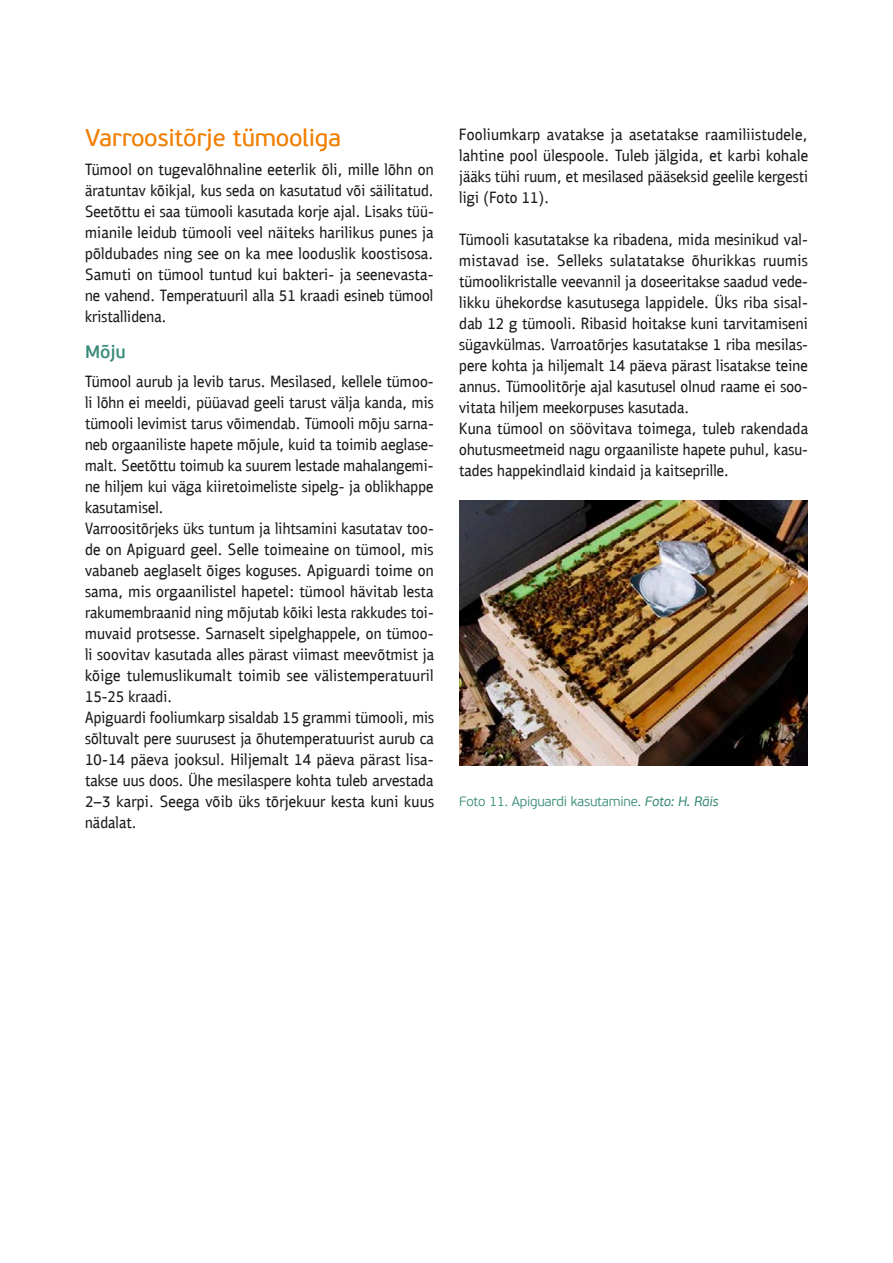
<style>
.page{position:relative;width:893px;height:1263px;background:#fff}
.page>*{position:absolute;margin:0;border:0;box-sizing:border-box;transform-origin:0 0}
.t1{font:24px "PF Beau Sans Pro Bbook";letter-spacing:-.015em;color:#f07e00}
.t2{font:600 18px "PF Beau Sans Pro";color:#398b78}
.t3{font:16.5px "PF Bulletin Sans Pro";color:#1a1a18}
.t4{font:300 13.5px "PF Beau Sans Pro";letter-spacing:-.015em;color:#398b78}
.s1{font-weight:400;font-style:italic}
</style>
<div class="page">
<img style="left:459px;top:500px;width:349px;height:265px">
<h1 class="t1" style="left:85px;top:123px;width:258px">Varroositõrje tümooliga</h1>
<p class="t3" style="left:92px;top:160px;width:164px">✓ □□● □■ ▼◆ ❖● ■●■</p>
<p class="t3" style="left:330px;top:160px;width:105px">● ●● ● ■ □■</p>
<p class="t3" style="left:105px;top:181px;width:42px">▼◆■▼ ❖</p>
<p class="t3" style="left:188px;top:181px;width:46px">● ◆▲ ▲</p>
<p class="t3" style="left:259px;top:181px;width:163px">□■ ▲◆▼ ▼◆ ❖ ▲ ● ▼ ▼◆</p>
<p class="t3" style="left:108px;top:202px;width:122px">▼ ▼▼◆ ▲ ▼✓ □□●</p>
<p class="t3" style="left:252px;top:202px;width:21px">▲◆▼</p>
<p class="t3" style="left:305px;top:202px;width:124px">□ ● ▲ ▲ ▼✓✓</p>
<p class="t3" style="left:109px;top:223px;width:207px">■● ● ◆ ▼✓□□● ❖ ● ■▼ ▲</p>
<p class="t3" style="left:345px;top:223px;width:74px">● ◆▲ ◆■ ▲</p>
<p class="t3" style="left:152px;top:244px;width:89px">▲ ■■ ▲ □■</p>
<p class="t3" style="left:298px;top:244px;width:47px">●□□ ◆▲●</p>
<p class="t3" style="left:368px;top:244px;width:54px">□□▲▼ ▲□▲</p>
<p class="t3" style="left:114px;top:265px;width:132px">◆▼ □■ ▼✓ □□● ▼◆■▼◆</p>
<p class="t3" style="left:357px;top:265px;width:65px">▲ ■❖▲▼</p>
<p class="t3" style="left:135px;top:286px;width:9px">■</p>
<p class="t3" style="left:214px;top:286px;width:55px">▼◆◆ ● ●●</p>
<p class="t3" style="left:351px;top:286px;width:83px">▲ ■ ▼✓ □□●</p>
<p class="t3" style="left:101px;top:307px;width:54px">▲▼ ●● ■</p>
<p class="t2" style="left:85px;top:341px;width:42px">Mõju</p>
<p class="t3" style="left:92px;top:372px;width:75px">✓ □□● ◆ ◆</p>
<p class="t3" style="left:194px;top:372px;width:69px">●❖ ▼ ◆▲</p>
<p class="t3" style="left:289px;top:372px;width:29px">▲●▲</p>
<p class="t3" style="left:356px;top:372px;width:73px">●● ● ▼✓ □□</p>
<p class="t3" style="left:85px;top:393px;width:41px">● ● ■</p>
<p class="t3" style="left:171px;top:393px;width:64px">● ✓✓ ❖</p>
<p class="t3" style="left:277px;top:393px;width:73px">● ▼ ◆▲▼ ❖ ●</p>
<p class="t3" style="left:379px;top:393px;width:9px">■</p>
<p class="t3" style="left:85px;top:414px;width:150px">▼✓ □□● ● ❖ ▲▼ ▼ ◆▲ ❖</p>
<p class="t3" style="left:265px;top:414px;width:87px">■ ✓ □□●</p>
<p class="t3" style="left:382px;top:414px;width:40px">◆ ▲ ■</p>
<p class="t3" style="left:148px;top:435px;width:32px">■●▲▼</p>
<p class="t3" style="left:220px;top:435px;width:53px">▼ ◆●</p>
<p class="t3" style="left:296px;top:435px;width:55px">◆ ▼ ▼□</p>
<p class="t3" style="left:145px;top:456px;width:73px">▼ ▼▼◆ ▼□ ◆</p>
<p class="t3" style="left:246px;top:456px;width:23px">▲◆◆</p>
<p class="t3" style="left:295px;top:456px;width:23px">● ▲▼</p>
<p class="t3" style="left:271px;top:477px;width:61px">●▲▼ ▲ ●</p>
<p class="t3" style="left:100px;top:498px;width:21px">▲◆▼</p>
<p class="t3" style="left:110px;top:519px;width:32px">□□▲ ▼</p>
<p class="t3" style="left:173px;top:519px;width:72px">▲ ✓ ▲ ▼◆■▼◆</p>
<p class="t3" style="left:275px;top:519px;width:28px">● ▼▲</p>
<p class="t3" style="left:325px;top:519px;width:104px">■ ▲◆▼ ▼ ❖ ▼□□</p>
<p class="t3" style="left:214px;top:540px;width:65px">● ●● ▼□</p>
<p class="t3" style="left:314px;top:540px;width:89px">■ □■ ▼✓ □□●</p>
<p class="t3" style="left:167px;top:561px;width:35px">●▲●▼</p>
<p class="t3" style="left:235px;top:561px;width:64px">▲ □◆▲▲</p>
<p class="t3" style="left:337px;top:561px;width:53px">◆ ▼□</p>
<p class="t3" style="left:193px;top:582px;width:44px">■●▲▼ ●</p>
<p class="t3" style="left:273px;top:582px;width:74px">▼ ● ▼✓ □□●</p>
<p class="t3" style="left:403px;top:582px;width:24px">● ▲▼</p>
<p class="t3" style="left:171px;top:603px;width:45px">■ ■ ■</p>
<p class="t3" style="left:317px;top:603px;width:23px">● ▲▼</p>
<p class="t3" style="left:378px;top:603px;width:48px">◆ ▲ ▼□</p>
<p class="t3" style="left:150px;top:624px;width:40px">□▼▲ ▲▲</p>
<p class="t3" style="left:227px;top:624px;width:73px">■▲●▼ ▲ ●</p>
<p class="t3" style="left:345px;top:624px;width:84px">● □■ ▼✓ □□</p>
<p class="t3" style="left:85px;top:645px;width:105px">● ▲□□❖ ▼ ❖ ▲◆▼</p>
<p class="t3" style="left:224px;top:645px;width:22px">●● ▲</p>
<p class="t3" style="left:277px;top:645px;width:24px">▲▼ ❖</p>
<p class="t3" style="left:370px;top:645px;width:49px">❖▼ ▲▼</p>
<p class="t3" style="left:127px;top:666px;width:126px">▼◆● ◆▲● ◆ ●▼ ▼□</p>
<p class="t3" style="left:287px;top:666px;width:64px">▲ ❖ ●▲▼</p>
<p class="t3" style="left:398px;top:666px;width:37px">▼◆◆ ●</p>
<p class="t3" style="left:114px;top:708px;width:73px">◆ □□● ◆</p>
<p class="t3" style="left:229px;top:708px;width:28px">▲▲●</p>
<p class="t3" style="left:355px;top:708px;width:46px">▼✓ □□●</p>
<p class="t3" style="left:85px;top:729px;width:56px">▲ ●▼◆❖ ●▼</p>
<p class="t3" style="left:176px;top:729px;width:61px">▲◆◆ ◆▲ ▲▼</p>
<p class="t3" style="left:332px;top:729px;width:76px">▼◆◆ ▲▼ ◆ ◆</p>
<p class="t3" style="left:117px;top:750px;width:132px">✔ ❖ □□ ▲◆● ★ ●</p>
<p class="t3" style="left:279px;top:750px;width:33px">●▼ ✔</p>
<p class="t3" style="left:389px;top:750px;width:32px">▲▼ ●▲</p>
<p class="t3" style="left:85px;top:771px;width:95px">▼ ▲ ◆◆▲ □□▲</p>
<p class="t3" style="left:237px;top:771px;width:28px">▲●▲</p>
<p class="t3" style="left:303px;top:771px;width:51px">□ ▼ ▼◆●</p>
<p class="t3" style="left:385px;top:771px;width:27px">❖ ▲▼</p>
<p class="t3" style="left:205px;top:792px;width:67px">❖ ✓ ▲ ▼</p>
<p class="t3" style="left:378px;top:792px;width:57px">◆■ ◆◆▲</p>
<p class="t3" style="left:85px;top:813px;width:48px">■ ●▼</p>
<p class="t3" style="left:467px;top:125px;width:34px">□□● ◆</p>
<p class="t3" style="left:555px;top:125px;width:43px">❖▼ ▲</p>
<p class="t3" style="left:637px;top:125px;width:55px">▲▼▼ ▲</p>
<p class="t3" style="left:743px;top:125px;width:53px">● ▲▼◆ ●</p>
<p class="t3" style="left:459px;top:146px;width:39px">● ▼■</p>
<p class="t3" style="left:518px;top:146px;width:80px">□□● ✓● ▲ □□●</p>
<p class="t3" style="left:666px;top:146px;width:5px">●</p>
<p class="t3" style="left:485px;top:167px;width:24px">▲ ▼✓</p>
<p class="t3" style="left:573px;top:167px;width:57px">▼ ▲●▲</p>
<p class="t3" style="left:459px;top:188px;width:60px">● □▼□</p>
<p class="t3" style="left:466px;top:230px;width:41px">✓ □□●</p>
<p class="t3" style="left:529px;top:230px;width:54px">▲◆▼ ▼ ▲</p>
<p class="t3" style="left:653px;top:230px;width:9px">■</p>
<p class="t3" style="left:734px;top:230px;width:70px">▲■ ◆ ❖●</p>
<p class="t3" style="left:476px;top:251px;width:28px">▲▼ ❖</p>
<p class="t3" style="left:531px;top:251px;width:148px">▲ ●● ▲ ▲◆●▼▼ ▲</p>
<p class="t3" style="left:708px;top:251px;width:101px">◆ ▲ ◆◆▲</p>
<p class="t3" style="left:459px;top:272px;width:46px">▼✓ □□●</p>
<p class="t3" style="left:524px;top:272px;width:98px">▲▼ ●● ❖ ❖ ■■●</p>
<p class="t3" style="left:686px;top:272px;width:45px">▼ ▲ ▲</p>
<p class="t3" style="left:459px;top:293px;width:46px">● ◆ ✓</p>
<p class="t3" style="left:582px;top:293px;width:35px">▲◆▼◆▲</p>
<p class="t3" style="left:645px;top:293px;width:5px">●</p>
<p class="t3" style="left:774px;top:293px;width:29px">▲▲●</p>
<p class="t3" style="left:522px;top:314px;width:47px">▼✓ □□●</p>
<p class="t3" style="left:609px;top:314px;width:151px">▲ □▼ ▲ ◆■ ▼ ❖▼</p>
<p class="t3" style="left:459px;top:335px;width:83px">▲✓ ❖✓● ▲</p>
<p class="t3" style="left:622px;top:335px;width:80px">▲ ▲◆▼ ▼ ▲</p>
<p class="t3" style="left:775px;top:335px;width:29px">▲●▲</p>
<p class="t3" style="left:560px;top:356px;width:66px">● ●▼ ✔</p>
<p class="t3" style="left:700px;top:356px;width:102px">▲▼ ●▲▼ ▲ ▼ ■</p>
<p class="t3" style="left:467px;top:377px;width:96px">■■◆▲ ✓ □□● ▼</p>
<p class="t3" style="left:609px;top:377px;width:100px">● ▲◆▼◆▲ ● □●■◆</p>
<p class="t3" style="left:780px;top:377px;width:23px">▲□□</p>
<p class="t3" style="left:459px;top:398px;width:31px">❖▼▼</p>
<p class="t3" style="left:512px;top:398px;width:5px">●</p>
<p class="t3" style="left:576px;top:398px;width:87px">□ ◆▲ ▲ ▲◆▼</p>
<p class="t3" style="left:468px;top:419px;width:185px">◆■ ▼✓ □□● □■ ▲ ❖ ▼ ❖ ▼□</p>
<p class="t3" style="left:702px;top:419px;width:19px">▼◆●</p>
<p class="t3" style="left:769px;top:419px;width:9px">■</p>
<p class="t3" style="left:459px;top:440px;width:44px">□ ◆▼◆▲</p>
<p class="t3" style="left:529px;top:440px;width:85px">▼ ■ ◆ □</p>
<p class="t3" style="left:640px;top:440px;width:32px">■●▲▼</p>
<p class="t3" style="left:713px;top:440px;width:53px">▼ ◆ ◆●</p>
<p class="t3" style="left:601px;top:461px;width:9px">■</p>
<p class="t4" style="left:459px;top:794px;width:261px">Foto 11. Apiguardi kasutamine. <span class="s1">Foto: H. Räis</span></p>
</div>
